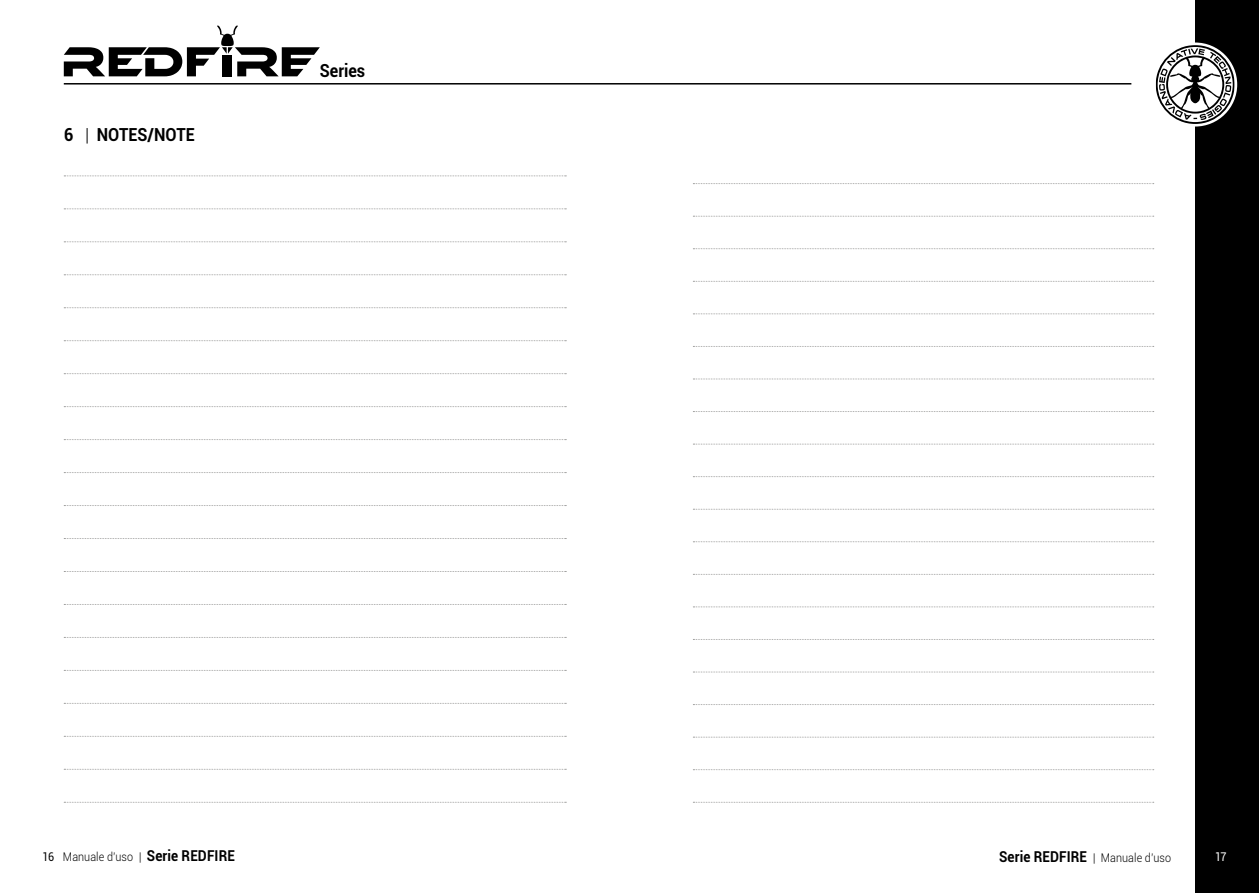
<style>
.page{position:relative;width:1259px;height:893px;background:#fff}
.page>*{position:absolute;margin:0;border:0;box-sizing:border-box;transform-origin:0 0}
.t1{font:700 18px "Roboto";color:#000;scale:.9 1}
.t2{font:300 12px "Roboto";letter-spacing:.005em;color:#000;scale:.9 1}
.t3{font:12px "Roboto";color:#000;scale:.9 1}
.t4{font:12px "Roboto";color:#fff;scale:.9 1}
.s1{font-weight:300}
.s2{font-weight:700;font-size:15px}
</style>
<div class="page">
<div style="left:1195px;top:0;width:64px;height:893px;background:#000"></div>
<div style="left:1153px;top:43px;width:84px;height:84px;background:#fff;border-radius:50%"></div>
<svg style="left:1155px;top:45px;width:79px;height:79px"></svg>
<svg style="left:64px;top:26px;width:256px;height:50px"></svg>
<hr style="left:64px;top:83px;width:1067px;height:2px;background:#000">
<svg style="left:693px;top:183px;width:460px;height:1px"></svg>
<svg style="left:693px;top:313px;width:460px;height:1px"></svg>
<svg style="left:693px;top:444px;width:460px;height:1px"></svg>
<svg style="left:693px;top:574px;width:460px;height:1px"></svg>
<svg style="left:693px;top:704px;width:460px;height:1px"></svg>
<svg style="left:693px;top:216px;width:460px;height:1px"></svg>
<svg style="left:693px;top:346px;width:460px;height:1px"></svg>
<svg style="left:693px;top:476px;width:460px;height:1px"></svg>
<svg style="left:693px;top:606px;width:460px;height:1px"></svg>
<svg style="left:693px;top:737px;width:460px;height:1px"></svg>
<svg style="left:693px;top:248px;width:460px;height:1px"></svg>
<svg style="left:693px;top:379px;width:460px;height:1px"></svg>
<svg style="left:693px;top:509px;width:460px;height:1px"></svg>
<svg style="left:693px;top:639px;width:460px;height:1px"></svg>
<svg style="left:693px;top:769px;width:460px;height:1px"></svg>
<svg style="left:693px;top:281px;width:460px;height:1px"></svg>
<svg style="left:693px;top:411px;width:460px;height:1px"></svg>
<svg style="left:693px;top:541px;width:460px;height:1px"></svg>
<svg style="left:693px;top:672px;width:460px;height:1px"></svg>
<svg style="left:693px;top:802px;width:460px;height:1px"></svg>
<svg style="left:64px;top:176px;width:502px;height:1px"></svg>
<svg style="left:64px;top:307px;width:502px;height:1px"></svg>
<svg style="left:64px;top:439px;width:502px;height:1px"></svg>
<svg style="left:64px;top:571px;width:502px;height:1px"></svg>
<svg style="left:64px;top:703px;width:502px;height:1px"></svg>
<svg style="left:64px;top:208px;width:502px;height:1px"></svg>
<svg style="left:64px;top:340px;width:502px;height:1px"></svg>
<svg style="left:64px;top:472px;width:502px;height:1px"></svg>
<svg style="left:64px;top:604px;width:502px;height:1px"></svg>
<svg style="left:64px;top:736px;width:502px;height:1px"></svg>
<svg style="left:64px;top:241px;width:502px;height:1px"></svg>
<svg style="left:64px;top:373px;width:502px;height:1px"></svg>
<svg style="left:64px;top:505px;width:502px;height:1px"></svg>
<svg style="left:64px;top:637px;width:502px;height:1px"></svg>
<svg style="left:64px;top:769px;width:502px;height:1px"></svg>
<svg style="left:64px;top:274px;width:502px;height:1px"></svg>
<svg style="left:64px;top:406px;width:502px;height:1px"></svg>
<svg style="left:64px;top:538px;width:502px;height:1px"></svg>
<svg style="left:64px;top:670px;width:502px;height:1px"></svg>
<svg style="left:64px;top:802px;width:502px;height:1px"></svg>
<h1 class="t1" style="left:64px;top:122px;width:147px">6 <span class="s1">|</span> NOTES/NOTE</h1>
<h1 class="t1" style="left:320px;top:58px;width:52px">Series</h1>
<p class="t2" style="left:63px;top:848px;width:193px">Manuale d’uso | <span class="s2">Serie REDFIRE</span></p>
<p class="t2" style="left:999px;top:849px;width:193px"><span class="s2">Serie REDFIRE</span> | Manuale d’uso</p>
<p class="t3" style="left:43px;top:848px;width:14px">16</p>
<p class="t4" style="left:1215px;top:848px;width:14px">17</p>
</div>
